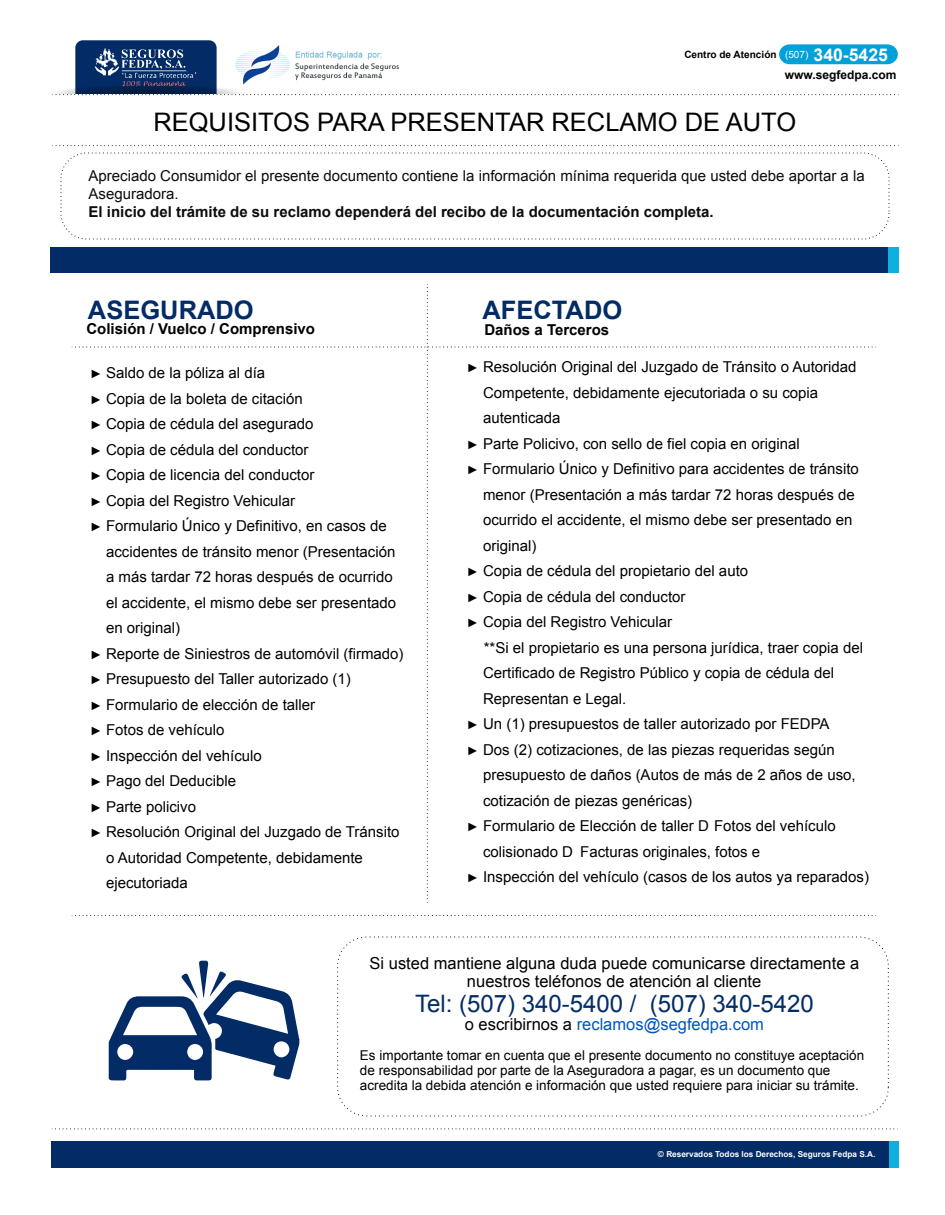
<style>
.page{position:relative;width:945px;height:1215px;background:#fff}
.page>*{position:absolute;margin:0;border:0;box-sizing:border-box;transform-origin:0 0}
.t1{font:25.5px "Arial";color:#000}
.t2{font:700 25.5px "Arial";color:#032c66}
.t3{font:24px "Arial";color:#032c66}
.t4{font:16.5px/18px "Arial";color:#000;text-align:center}
.t5{font:16.5px "Arial";color:#0057bf}
.t6{font:15px "Arial";color:#000}
.t7{font:15px/18px "Arial";color:#0c0c0c}
.t8{font:700 15px "Arial";color:#0c0c0c}
.t9{font:700 15px "Arial";color:#000}
.t10{font:13.5px/15px "Arial";color:#000}
.t11{font:700 12px "Arial";color:#000}
.t12{font:700 10.05px "Arial";color:#000}
.t13{font:700 8.25px "Arial";color:#fff}
.s1{font-weight:400;color:#fff}
.s2{font-size:17.55px;color:#fff}
.s3{font-size:12px}
.s4{color:#000}
</style>
<div class="page">
<div style="left:51px;top:1141px;width:847px;height:26px;background:#032c66"></div>
<div style="left:890px;top:1141px;width:9px;height:26px;background:#0eb1dd"></div>
<svg style="left:52px;top:145px;width:847px;height:1px"></svg>
<svg style="left:52px;top:40px;width:847px;height:56px"></svg>
<svg style="left:52px;top:1129px;width:846px;height:1px"></svg>
<div style="left:50px;top:248px;width:848px;height:25px;background:#032c66"></div>
<div style="left:889px;top:248px;width:10px;height:25px;background:#0eb1dd"></div>
<div style="left:61px;top:153px;width:828px;height:86px;border:1px dashed #000;border-radius:26px"></div>
<svg style="left:72px;top:915px;width:804px;height:1px"></svg>
<svg style="left:109px;top:961px;width:190px;height:120px"></svg>
<div style="left:337px;top:937px;width:552px;height:179px;border:1px dashed #000;border-radius:29px"></div>
<img style="left:230px;top:44px;width:177px;height:42px">
<p class="t12" style="left:684px;top:48px;width:205px">Centro de Atención <span class="s1">(507)</span> <span class="s2">340-5425</span></p>
<p class="t11" style="left:785px;top:67px;width:113px">www.segfedpa.com</p>
<h1 class="t1" style="left:153px;top:105px;width:644px">REQUISITOS PARA PRESENTAR RECLAMO DE AUTO</h1>
<p class="t7" style="left:88px;top:167px;width:778px">Apreciado Consumidor el presente documento contiene la información mínima requerida que usted debe aportar a la<br>Aseguradora.</p>
<p class="t8" style="left:88px;top:202px;width:627px">El inicio del trámite de su reclamo dependerá del recibo de la documentación completa.</p>
<h1 class="t2" style="left:88px;top:293px;width:167px">ASEGURADO</h1>
<h1 class="t2" style="left:483px;top:293px;width:141px">AFECTADO</h1>
<p class="t9" style="left:86px;top:319px;width:230px">Colisión / Vuelco / Comprensivo</p>
<p class="t9" style="left:484px;top:320px;width:126px">Daños a Terceros</p>
<p class="t6" style="left:90px;top:363px;width:177px"><span class="s3">►</span> Saldo de la póliza al día</p>
<p class="t6" style="left:90px;top:389px;width:214px"><span class="s3">►</span> Copia de la boleta de citación</p>
<p class="t6" style="left:90px;top:414px;width:225px"><span class="s3">►</span> Copia de cédula del asegurado</p>
<p class="t6" style="left:90px;top:440px;width:220px"><span class="s3">►</span> Copia de cédula del conductor</p>
<p class="t6" style="left:90px;top:465px;width:226px"><span class="s3">►</span> Copia de licencia del conductor</p>
<p class="t6" style="left:90px;top:491px;width:207px"><span class="s3">►</span> Copia del Registro Vehicular</p>
<p class="t6" style="left:90px;top:516px;width:298px"><span class="s3">►</span> Formulario Único y Definitivo, en casos de</p>
<p class="t6" style="left:106px;top:542px;width:291px">accidentes de tránsito menor (Presentación</p>
<p class="t6" style="left:106px;top:567px;width:288px">a más tardar 72 horas después de ocurrido</p>
<p class="t6" style="left:106px;top:593px;width:292px">el accidente, el mismo debe ser presentado</p>
<p class="t6" style="left:106px;top:618px;width:76px">en original)</p>
<p class="t6" style="left:90px;top:644px;width:315px"><span class="s3">►</span> Reporte de Siniestros de automóvil (firmado)</p>
<p class="t6" style="left:90px;top:669px;width:262px"><span class="s3">►</span> Presupuesto del Taller autorizado (1)</p>
<p class="t6" style="left:90px;top:695px;width:227px"><span class="s3">►</span> Formulario de elección de taller</p>
<p class="t6" style="left:90px;top:720px;width:136px"><span class="s3">►</span> Fotos de vehículo</p>
<p class="t6" style="left:90px;top:746px;width:173px"><span class="s3">►</span> Inspección del vehículo</p>
<p class="t6" style="left:90px;top:771px;width:148px"><span class="s3">►</span> Pago del Deducible</p>
<p class="t6" style="left:90px;top:797px;width:108px"><span class="s3">►</span> Parte policivo</p>
<p class="t6" style="left:90px;top:822px;width:311px"><span class="s3">►</span> Resolución Original del Juzgado de Tránsito</p>
<p class="t6" style="left:106px;top:848px;width:258px">o Autoridad Competente, debidamente</p>
<p class="t6" style="left:106px;top:873px;width:83px">ejecutoriada</p>
<p class="t6" style="left:467px;top:357px;width:391px"><span class="s3">►</span> Resolución Original del Juzgado de Tránsito o Autoridad</p>
<p class="t6" style="left:483px;top:383px;width:337px">Competente, debidamente ejecutoriada o su copia</p>
<p class="t6" style="left:483px;top:408px;width:79px">autenticada</p>
<p class="t6" style="left:467px;top:434px;width:334px"><span class="s3">►</span> Parte Policivo, con sello de fiel copia en original</p>
<p class="t6" style="left:467px;top:459px;width:394px"><span class="s3">►</span> Formulario Único y Definitivo para accidentes de tránsito</p>
<p class="t6" style="left:483px;top:485px;width:373px">menor (Presentación a más tardar 72 horas después de</p>
<p class="t6" style="left:483px;top:510px;width:371px">ocurrido el accidente, el mismo debe ser presentado en</p>
<p class="t6" style="left:483px;top:536px;width:55px">original)</p>
<p class="t6" style="left:467px;top:561px;width:283px"><span class="s3">►</span> Copia de cédula del propietario del auto</p>
<p class="t6" style="left:467px;top:587px;width:220px"><span class="s3">►</span> Copia de cédula del conductor</p>
<p class="t6" style="left:467px;top:612px;width:207px"><span class="s3">►</span> Copia del Registro Vehicular</p>
<p class="t6" style="left:484px;top:638px;width:381px">**Si el propietario es una persona jurídica, traer copia del</p>
<p class="t6" style="left:483px;top:663px;width:352px">Certificado de Registro Público y copia de cédula del</p>
<p class="t6" style="left:483px;top:689px;width:145px">Representan e Legal.</p>
<p class="t6" style="left:467px;top:714px;width:364px"><span class="s3">►</span> Un (1) presupuestos de taller autorizado por FEDPA</p>
<p class="t6" style="left:467px;top:740px;width:369px"><span class="s3">►</span> Dos (2) cotizaciones, de las piezas requeridas según</p>
<p class="t6" style="left:483px;top:765px;width:374px">presupuesto de daños (Autos de más de 2 años de uso,</p>
<p class="t6" style="left:483px;top:791px;width:211px">cotización de piezas genéricas)</p>
<p class="t6" style="left:467px;top:816px;width:370px"><span class="s3">►</span> Formulario de Elección de taller D Fotos del vehículo</p>
<p class="t6" style="left:483px;top:842px;width:279px">colisionado D Facturas originales, fotos e</p>
<p class="t6" style="left:467px;top:867px;width:404px"><span class="s3">►</span> Inspección del vehículo (casos de los autos ya reparados)</p>
<p class="t4" style="left:370px;top:954px;width:491px">Si usted mantiene alguna duda puede comunicarse directamente a nuestros teléfonos de atención al cliente</p>
<h2 class="t3" style="left:415px;top:988px;width:400px">Tel: (507) 340-5400 / (507) 340-5420</h2>
<p class="t5" style="left:465px;top:1014px;width:301px"><span class="s4">o escribirnos a</span> reclamos@segfedpa.com</p>
<p class="t10" style="left:360px;top:1048px;width:506px">Es importante tomar en cuenta que el presente documento no constituye aceptación de responsabilidad por parte de la Aseguradora a pagar, es un documento que acredita la debida atención e información que usted requiere para iniciar su trámite.</p>
<p class="t13" style="left:658px;top:1149px;width:219px">© Reservados Todos los Derechos, Seguros Fedpa S.A.</p>
</div>
